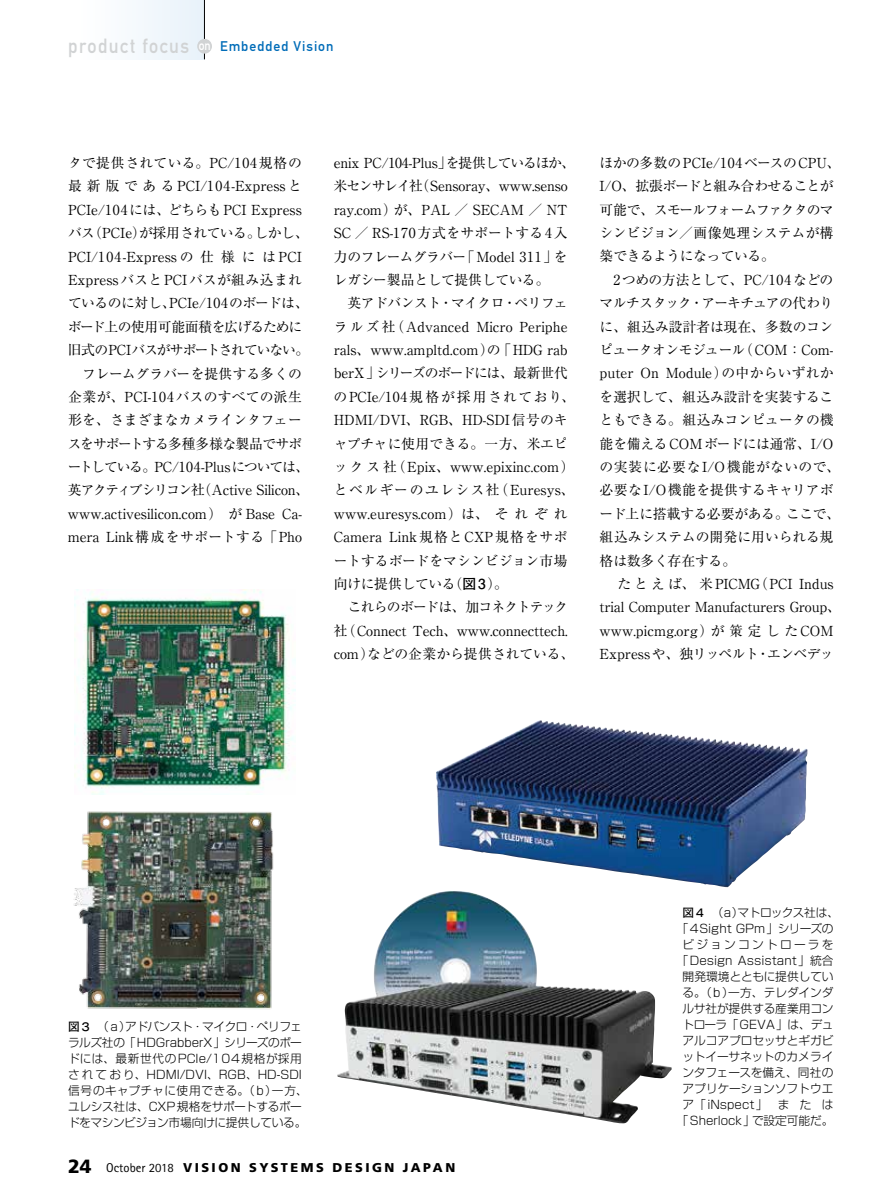
<style>
.page{position:relative;width:893px;height:1191px;background:#fff}
.page>*{position:absolute;margin:0;border:0;box-sizing:border-box;transform-origin:0 0}
.t1{font:13.8px/23.4px "Ryumin Pr 6 N";letter-spacing:-.005em;color:#000}
.t2{font:13.8px "DIN Mittelschrift Std";letter-spacing:.065em;color:#006cb8}
.t3{font:900 12.75px "Frutiger LT Std";letter-spacing:.195em;color:#000}
.t4{font:300 11.7px/15.9px "Shin Go Pr 6 N";color:#000}
.s1{font-size:20.25px;color:#d1d3d4}
.s2{font-size:12.9px;color:#fff}
.s3{font-family:"Futo Go B101 Pr 6 N";font-weight:700}
.s4{font-family:"Frutiger";font-size:19.2px}
.s5{font-family:"Rotis Sans Serif";font-weight:400}
</style>
<div class="page">
<div style="left:74px;top:0;width:130px;height:59px;background:#f4f9fd"></div>
<hr style="left:204px;top:0;width:1px;height:59px;background:#000">
<div style="left:197px;top:39px;width:15px;height:15px;background:#d1d3d4;border-radius:50%"></div>
<img style="left:74px;top:811px;width:200px;height:198px">
<img style="left:337px;top:891px;width:335px;height:232px">
<img style="left:74px;top:589px;width:222px;height:205px">
<img style="left:436px;top:724px;width:372px;height:163px">
<p class="t2" style="left:68px;top:38px;width:267px"><span class="s1">product focus</span> <span class="s2">on</span> Embedded Vision</p>
<p class="t1" style="left:68px;top:150px;width:243px">タで提供されている。PC/104規格の最新版である PCI/104-Express と<br>PCIe/104には、どちらもPCI Expressバス（PCIe）が採用されている。しかし、<br>PCI/104-Express の仕様には PCI<br>ExpressバスとPCIバスが組み込まれているのに対し、PCIe/104のボードは、ボード上の使用可能面積を広げるために旧式のPCIバスがサポートされていない。　フレームグラバーを提供する多くの企業が、PCI-104バスのすべての派生形を、さまざまなカメラインタフェースをサポートする多種多様な製品でサポートしている。PC/104-Plusについては、英アクティブシリコン社（Active Silicon、www.activesilicon.com）が Base Ca&shy;mera Link構成をサポートする「Pho</p>
<p class="t1" style="left:334px;top:150px;width:243px">enix PC/104-Plus」を提供しているほか、米センサレイ社（Sensoray、www.senso ray.com）が、PAL ／ SECAM ／ NT<br>SC ／ RS-170方式をサポートする4入力のフレームグラバー「Model 311 」をレガシー製品として提供している。<br>　英アドバンスト・マイクロ・ペリフェラルズ社（Advanced Micro Periphe rals、www.ampltd.com）の「HDG rab berX 」シリーズのボードには、最新世代のPCIe/104規格が採用されており、<br>HDMI/DVI、RGB、HD-SDI信号のキャプチャに使用できる。一方、米エピックス社（Epix、www.epixinc.com）とベルギーのユレシス社（Euresys、www.euresys.com）は、それぞれ<br>Camera Link規格とCXP規格をサポートするボードをマシンビジョン市場向けに提供している（<span class="s3">図3</span>）。<br>　これらのボードは、加コネクトテック社（Connect Tech、www.connecttech. com）などの企業から提供されている、</p>
<p class="t1" style="left:599px;top:150px;width:243px">ほかの多数のPCIe/104ベースのCPU、<br>I/O、拡張ボードと組み合わせることが可能で、スモールフォームファクタのマシンビジョン／画像処理システムが構築できるようになっている。<br>　2つめの方法として、PC/104などのマルチスタック・アーキチュアの代わりに、組込み設計者は現在、多数のコンピュータオンモジュール（COM：Com&shy;puter On Module）の中からいずれかを選択して、組込み設計を実装することもできる。組込みコンピュータの機能を備えるCOMボードには通常、I/Oの実装に必要なI/O機能がないので、必要なI/O機能を提供するキャリアボード上に搭載する必要がある。ここで、組込みシステムの開発に用いられる規格は数多く存在する。<br>　たとえば、米 PICMG（PCI Indus trial Computer Manufacturers Group、www.picmg.org）が策定した COM<br>Express や、独リッペルト・エンベデッ</p>
<p class="t4" style="left:68px;top:1018px;width:241px"><span class="s3">図３</span>　（a）アドバンスト・マイクロ・ペリフェラルズ社の「HDGrabberX」シリーズのボードには、最新世代のPCIe/104規格が採用されており、HDMI/DVI、RGB、HD-SDI信号のキャプチャに使用できる。（b）一方、ユレシス社は、CXP規格をサポートするボードをマシンビジョン市場向けに提供している。</p>
<p class="t3" style="left:68px;top:1159px;width:389px"><span class="s4">24</span> <span class="s5">October 2018</span> VISION SYSTEMS DESIGN JAPAN</p>
<p class="t4" style="left:677px;top:904px;width:164px;text-align:center"><span class="s3">図４</span>　（a）マトロックス社は、「4Sight GPm」シリーズのビジョンコントローラを「Design Assistant」統合開発環境とともに提供している。（b）一方、テレダインダルサ社が提供する産業用コントローラ「GEVA」は、デュアルコアプロセッサとギガビットイーサネットのカメラインタフェースを備え、同社のアプリケーションソフトウエア「iNspect」 ま た は「Sherlock」で設定可能だ。</p>
</div>
